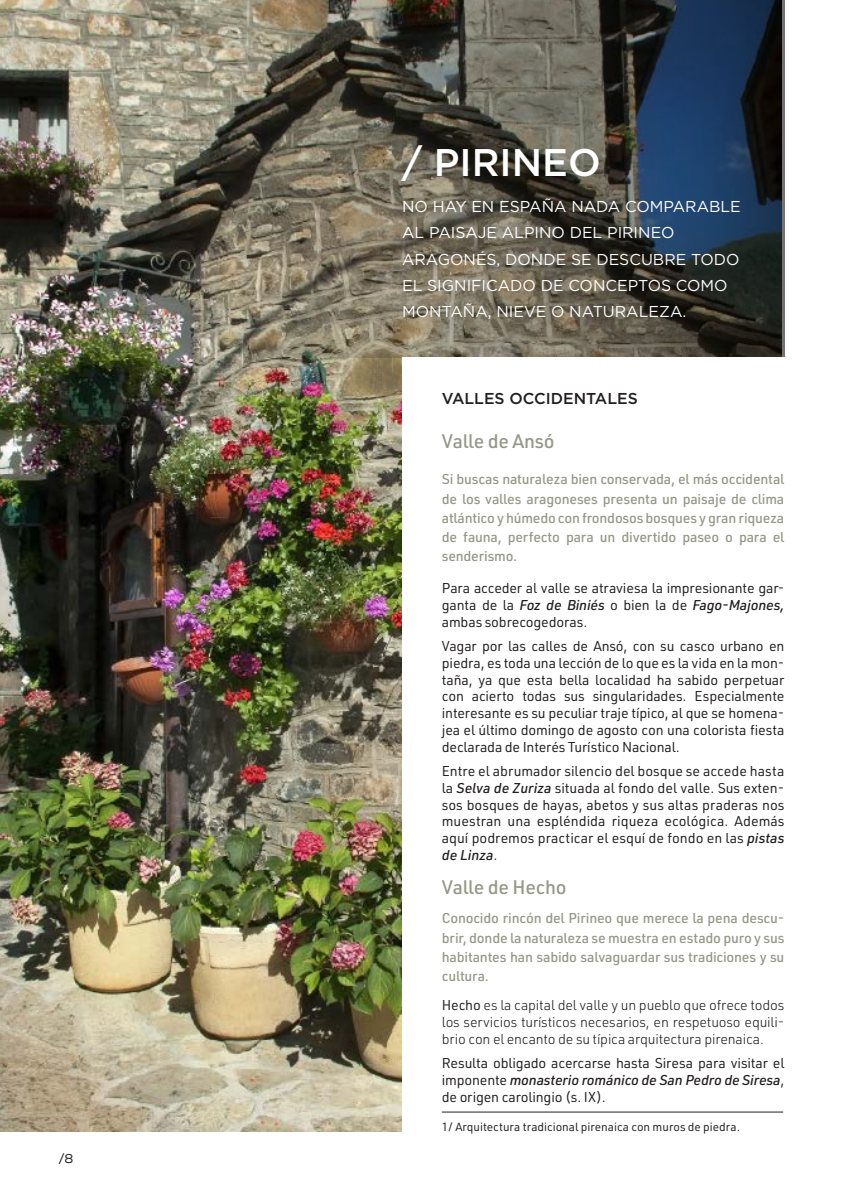
<style>
.page{position:relative;width:844px;height:1191px;background:#fff}
.page>*{position:absolute;margin:0;border:0;box-sizing:border-box;transform-origin:0 0}
.TITULO__22_MEDIUM_BL{font:500 38.5px "Gotham";color:#fff}
.entradilla_Beig_8_pt{font:500 19.25px "URWDIN";letter-spacing:-.01em;color:#969889}
.ENTRADA_MAY_BL_9_PT{font:15.75px/26.2px "Gotham";color:#fff}
.subtitulo_negro_9pt{font:500 15.75px "Gotham";color:#231f20}
.TXT_segudo_Negro{font:14px/16.8px "URWDIN";letter-spacing:-.01em;color:#231f20;text-align:justify}
.entradilla_Beig_8_pt-2{font:500 14px/19.2px "URWDIN";letter-spacing:-.015em;color:#969889;text-align:justify}
.TXT_segudo_Negro-2{font:300 14px/16.8px "URWDIN";letter-spacing:-.01em;color:#231f20;text-align:justify}
.t1{font:12.78px "Nexa";color:#231f20}
.PF_Negro_6_7_pt{font:11.72px "URWDIN";color:#231f20}
.s1{font-weight:500;font-style:italic}
.s2{font-weight:400}
</style>
<div class="page">
<img style="left:0;top:0;width:402px;height:1131px">
<svg style="left:234px;top:0;width:550px;height:357px;background:#54544e"></svg>
<hr style="left:441px;top:1111px;width:342px;height:1px;background:#231f20">
<p class="t1" style="left:58px;top:1150px;width:17px">/8</p>
<p class="TITULO__22_MEDIUM_BL" style="left:402px;top:137px;width:200px">/ PIRINEO</p>
<p class="ENTRADA_MAY_BL_9_PT" style="left:402px;top:193px;width:340px">NO HAY EN ESPAÑA NADA COMPARABLE<br>AL PAISAJE ALPINO DEL PIRINEO<br>ARAGONÉS, DONDE SE DESCUBRE TODO<br>EL SIGNIFICADO DE CONCEPTOS COMO<br>MONTAÑA, NIEVE O NATURALEZA.</p>
<p class="subtitulo_negro_9pt" style="left:441px;top:388px;width:197px">VALLES OCCIDENTALES</p>
<p class="entradilla_Beig_8_pt" style="left:441px;top:428px;width:114px">Valle de Ansó</p>
<p class="entradilla_Beig_8_pt-2" style="left:441px;top:469px;width:344px">Si buscas naturaleza bien conservada, el más occidental de los valles aragoneses presenta un paisaje de clima atlántico y húmedo con frondosos bosques y gran riqueza de fauna, perfecto para un divertido paseo o para el senderismo.</p>
<p class="TXT_segudo_Negro" style="left:441px;top:579px;width:344px">Para acceder al valle se atraviesa la impresionante gar&shy;ganta de la <span class="s1">Foz de Biniés</span> o bien la de <span class="s1">Fago-Majones, </span>ambas sobrecogedoras.</p>
<p class="TXT_segudo_Negro" style="left:441px;top:637px;width:344px">Vagar por las calles de Ansó, con su casco urbano en piedra, es toda una lección de lo que es la vida en la mon&shy;taña, ya que esta bella localidad ha sabido perpetuar con acierto todas sus singularidades. Especialmente interesante es su peculiar traje típico, al que se homena&shy;jea el último domingo de agosto con una colorista fiesta declarada de Interés Turístico Nacional.</p>
<p class="TXT_segudo_Negro" style="left:441px;top:762px;width:344px">Entre el abrumador silencio del bosque se accede hasta la <span class="s1">Selva de Zuriza</span> situada al fondo del valle. Sus exten&shy;sos bosques de hayas, abetos y sus altas praderas nos muestran una espléndida riqueza ecológica. Además aquí podremos practicar el esquí de fondo en las <span class="s1">pistas de Linza</span>.</p>
<p class="entradilla_Beig_8_pt" style="left:441px;top:874px;width:126px">Valle de Hecho</p>
<p class="entradilla_Beig_8_pt-2" style="left:441px;top:908px;width:344px">Conocido rincón del Pirineo que merece la pena descu&shy;brir, donde la naturaleza se muestra en estado puro y sus habitantes han sabido salvaguardar sus tradiciones y su cultura.</p>
<p class="TXT_segudo_Negro-2" style="left:441px;top:996px;width:344px"><span class="s2">Hecho</span> es la capital del valle y un pueblo que ofrece todos los servicios turísticos necesarios, en respetuoso equili&shy;brio con el encanto de su típica arquitectura pirenaica.</p>
<p class="TXT_segudo_Negro" style="left:441px;top:1054px;width:344px">Resulta obligado acercarse hasta Siresa para visitar el imponente <span class="s1">monasterio románico de San Pedro de Siresa</span>, de origen carolingio (s. IX).</p>
<p class="PF_Negro_6_7_pt" style="left:441px;top:1118px;width:299px">1/ Arquitectura tradicional pirenaica con muros de piedra.</p>
</div>
